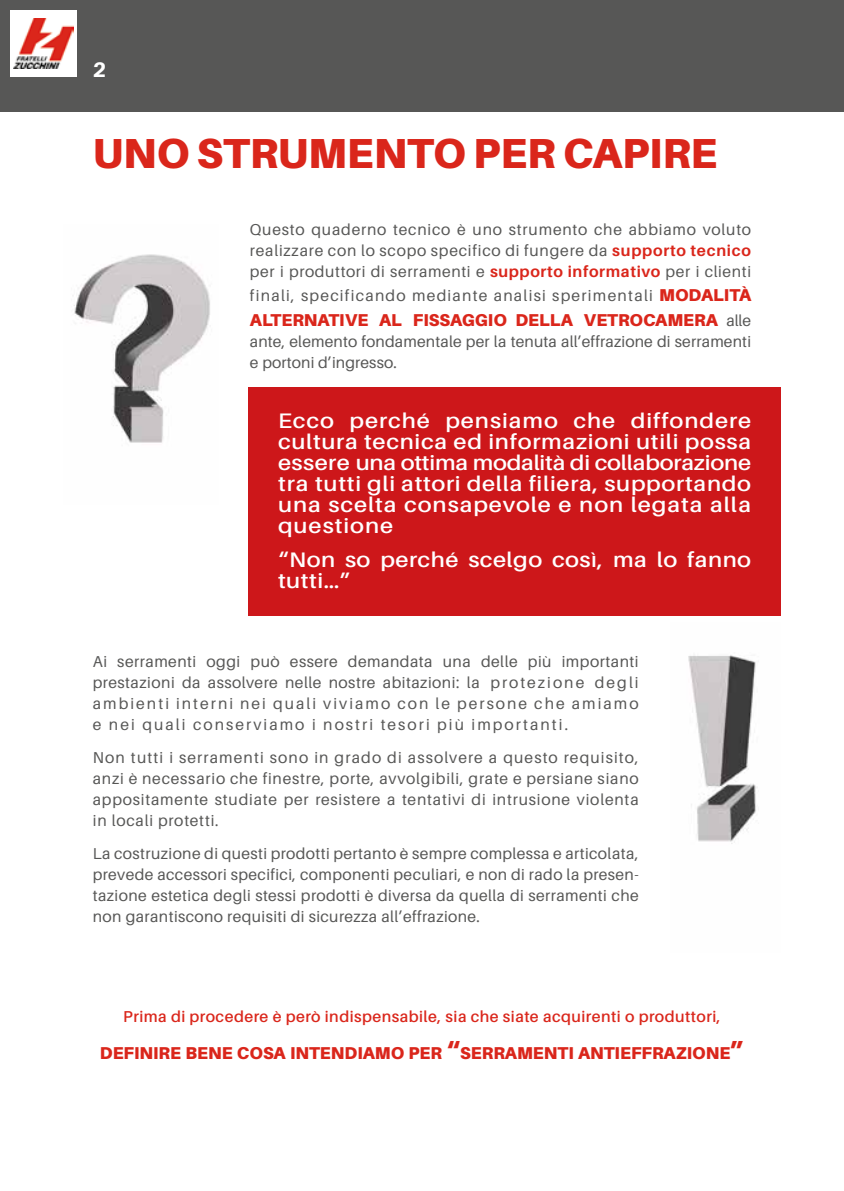
<style>
.page{position:relative;width:844px;height:1191px;background:#fff}
.page>*{position:absolute;margin:0;border:0;box-sizing:border-box;transform-origin:0 0}
.t1{font:900 42px "Aileron";color:#da261b}
.t2{font:900 24.5px "Aileron";color:#da261b}
.t3{font:600 21px/21px "Aileron";letter-spacing:.04em;color:#fff;text-align:justify;scale:1.11 1}
.t4{font:600 21px/21px "Aileron";letter-spacing:.02em;color:#fff;scale:1.11 1}
.t5{font:800 21px "Aileron";color:#fff}
.t6{font:900 17.15px "Aileron";color:#da261b}
.t7{font:15.75px/21px "Aileron";letter-spacing:.04em;color:#575756;text-align:justify}
.t8{font:15.75px/21px "Aileron";letter-spacing:.01em;color:#575756}
.t9{font:600 15.75px "Aileron";letter-spacing:.03em;color:#da261b}
.t10{font:15.75px "Aileron";letter-spacing:.08em;color:#575756}
.s1{font-weight:700;color:#da261b}
.s2{font-weight:900;font-size:17.15px;color:#da261b}
.s3{font-weight:400;font-size:15.75px;color:#575756}
.s4{font-size:24.5px}
</style>
<div class="page">
<div style="left:0;top:0;width:843px;height:112px;background:#575756"></div>
<div style="left:10px;top:10px;width:67px;height:67px;background:#fff"></div>
<img style="left:14px;top:18px;width:59px;height:50px">
<img style="left:688px;top:655px;width:70px;height:189px">
<div style="left:248px;top:387px;width:532px;height:228px;background:#cd171a"></div>
<img style="left:72px;top:254px;width:138px;height:189px">
<h3 class="t5" style="left:93px;top:57px;width:15px">2</h3>
<h1 class="t1" style="left:93px;top:129px;width:499px">UNO STRUMENTO PER CAP</h1>
<h1 class="t1" style="left:649px;top:129px;width:70px">IRE</h1>
<p class="t7" style="left:250px;top:219px;width:502px">Questo quaderno tecnico è uno strumento che abbiamo voluto realizzare con lo scopo specifico di fungere da <span class="s1">supporto tecnico </span>per i produttori di serramenti e <span class="s1">supporto informativo</span> per i clienti</p>
<p class="t10" style="left:250px;top:287px;width:502px">finali, specificando mediante analisi sperimentali <span class="s2">MODALITÀ</span></p>
<p class="t6" style="left:250px;top:309px;width:34px">ALTERN</p>
<p class="t6" style="left:317px;top:309px;width:291px">ATIVE AL FISSAGGIO DELLA VETRO</p>
<p class="t6" style="left:643px;top:309px;width:109px">CAMERA <span class="s3">alle</span></p>
<p class="t8" style="left:250px;top:331px;width:502px">ante, elemento fondamentale per la tenuta all’effrazione di serramenti e portoni d’ingresso.</p>
<h3 class="t3" style="left:278px;top:411px;width:427px">Ecco perché pensiamo che diffondere cultura tecnica ed informazioni utili possa essere una ottima modalità di collaborazione tra tutti gli attori della filiera, supportando una scelta consapevole e non legata alla questione</h3>
<h3 class="t4" style="left:278px;top:549px;width:427px">“Non so perché scelgo così, ma lo fanno tutti…”</h3>
<p class="t7" style="left:93px;top:651px;width:547px">Ai serramenti oggi può essere demandata una delle più importanti prestazioni da assolvere nelle nostre abitazioni: la protezione degli ambienti interni nei quali viviamo con le persone che amiamo e nei quali conserviamo i nostri tesori più importanti.</p>
<p class="t7" style="left:93px;top:747px;width:547px">Non tutti i serramenti sono in grado di assolvere a questo requisito, anzi è necessario che finestre, porte, avvolgibili, grate e persiane siano appositamente studiate per resistere a tentativi di intrusione violenta in locali protetti.</p>
<p class="t7" style="left:93px;top:843px;width:547px">La costruzione di questi prodotti pertanto è sempre complessa e articolata, prevede accessori specifici, componenti peculiari, e non di rado la presen&shy;tazione estetica degli stessi prodotti è diversa da quella di serramenti che non garantiscono requisiti di sicurezza all’effrazione.</p>
<p class="t9" style="left:123px;top:1008px;width:598px">Prima di procedere è però indispensabile, sia che siate acquirenti o produttori,</p>
<p class="t6" style="left:100px;top:1043px;width:45px">DEFINIRE</p>
<p class="t6" style="left:185px;top:1043px;width:24px">BENE</p>
<p class="t6" style="left:237px;top:1043px;width:65px">COSA INTENDI</p>
<p class="t6" style="left:362px;top:1043px;width:120px">AMO PER <span class="s4">“</span>SERR</p>
<p class="t6" style="left:505px;top:1043px;width:39px">AMENTI</p>
<p class="t6" style="left:578px;top:1043px;width:23px">ANTIE</p>
<p class="t6" style="left:630px;top:1043px;width:57px">FFRAZIONE</p>
<h2 class="t2" style="left:730px;top:1036px;width:15px">”</h2>
</div>
